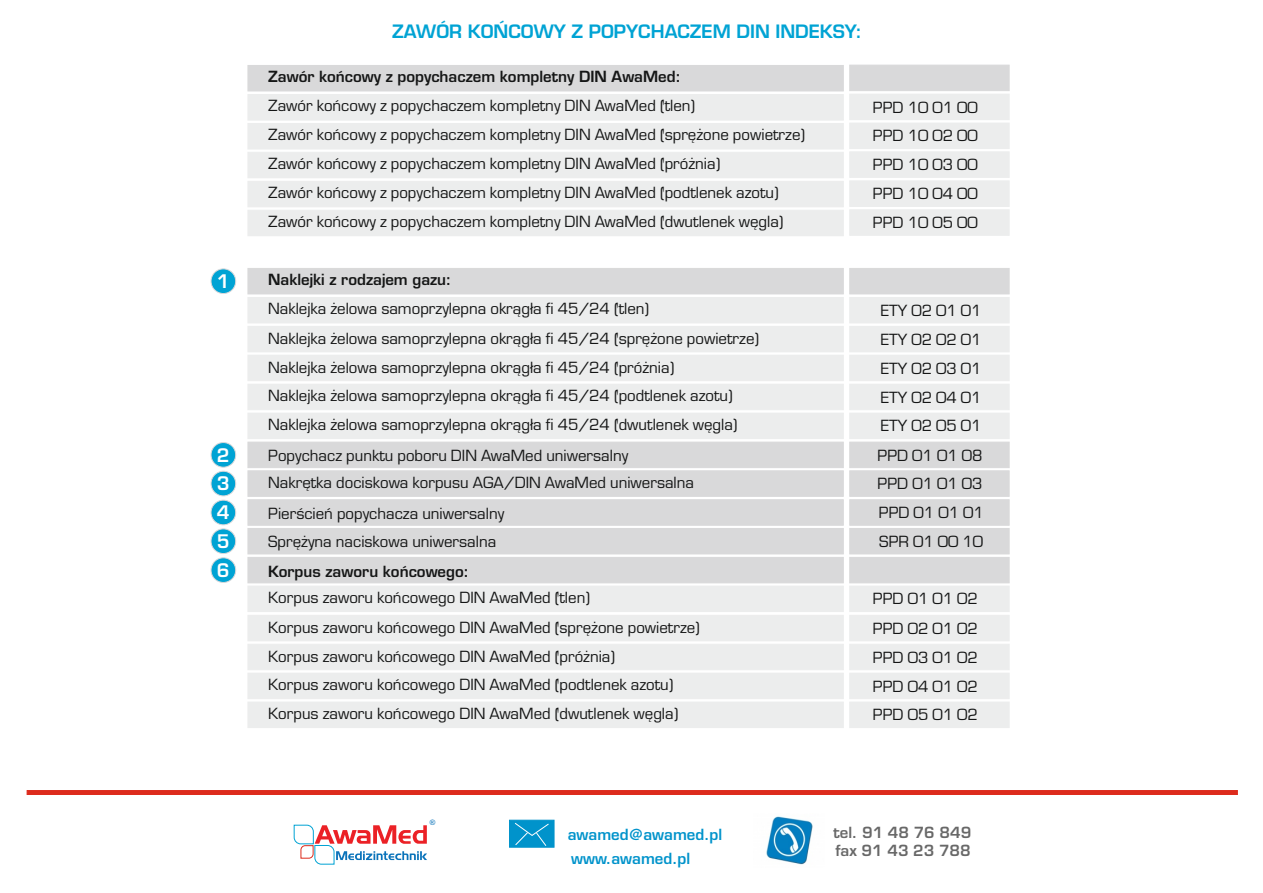
<style>
.page{position:relative;width:1263px;height:893px;background:#fff}
.page>*{position:absolute;margin:0;border:0;box-sizing:border-box;transform-origin:0 0}
.t1{font:700 18.3px/28.8px "Euromode";color:#fff;text-align:justify}
.t2{font:700 18px "Euromode";color:#00a3d4}
.t3{font:15px/29px "Euromode";color:#151616}
.t4{font:700 15px "Euromode";color:#151616}
.t5{font:700 15px "Euromode";color:#0093cb}
.t6{font:700 15px/18.9px "Euromode";color:#686868}
.t7{font:7.5px "Arial";color:#0a73ba}
</style>
<div class="page">
<svg style="left:247px;top:268px;width:763px;height:460px;background:#e7e7e7"></svg>
<svg style="left:247px;top:64px;width:763px;height:172px;background:#eaebeb"></svg>
<div style="left:211px;top:268px;width:25px;height:26px;background:#00a3d4;border:1px solid #d9d9da;border-radius:50%"></div>
<div style="left:211px;top:442px;width:25px;height:26px;background:#00a3d4;border:1px solid #d9d9da;border-radius:50%"></div>
<div style="left:211px;top:471px;width:25px;height:25px;background:#00a3d4;border:1px solid #d9d9da;border-radius:50%"></div>
<div style="left:211px;top:500px;width:25px;height:25px;background:#00a3d4;border:1px solid #d9d9da;border-radius:50%"></div>
<div style="left:211px;top:528px;width:25px;height:26px;background:#00a3d4;border:1px solid #d9d9da;border-radius:50%"></div>
<div style="left:211px;top:557px;width:25px;height:26px;background:#00a3d4;border:1px solid #d9d9da;border-radius:50%"></div>
<svg style="left:293px;top:824px;width:134px;height:41px"></svg>
<svg style="left:509px;top:819px;width:46px;height:29px"></svg>
<img style="left:766px;top:816px;width:47px;height:49px">
<div style="left:26px;top:790px;width:1212px;height:5px;background:#dd2b1c"></div>
<p class="t1" style="left:217px;top:269px;width:14px">1</p>
<p class="t1" style="left:217px;top:442px;width:14px">2<br>3<br>4<br>5<br>6</p>
<p class="t2" style="left:392px;top:24px;width:471px">ZAWÓR KOŃCOWY Z POPYCHACZEM DIN INDEKSY:</p>
<p class="t4" style="left:268px;top:71px;width:414px">Zawór końcowy z popychaczem kompletny DIN AwaMed:</p>
<p class="t3" style="left:268px;top:93px;width:538px">Zawór końcowy z popychaczem kompletny DIN AwaMed (tlen)<br>Zawór końcowy z popychaczem kompletny DIN AwaMed (sprężone powietrze)<br>Zawór końcowy z popychaczem kompletny DIN AwaMed (próżnia)<br>Zawór końcowy z popychaczem kompletny DIN AwaMed (podtlenek azotu)<br>Zawór końcowy z popychaczem kompletny DIN AwaMed (dwutlenek węgla)</p>
<p class="t3" style="left:873px;top:94px;width:106px;text-align:justify">PPD 10 01 00<br>PPD 10 02 00<br>PPD 10 03 00<br>PPD 10 04 00<br>PPD 10 05 00</p>
<p class="t4" style="left:268px;top:274px;width:185px">Naklejki z rodzajem gazu:</p>
<p class="t3" style="left:268px;top:295px;width:492px;line-height:29.5px">Naklejka żelowa samoprzylepna okrągła fi 45/24 (tlen)<br>Naklejka żelowa samoprzylepna okrągła fi 45/24 (sprężone powietrze)<br>Naklejka żelowa samoprzylepna okrągła fi 45/24 (próżnia)</p>
<p class="t3" style="left:268px;top:382px;width:471px">Naklejka żelowa samoprzylepna okrągła fi 45/24 (podtlenek azotu)<br>Naklejka żelowa samoprzylepna okrągła fi 45/24 (dwutlenek węgla)</p>
<p class="t3" style="left:268px;top:443px;width:427px;line-height:27.9px">Popychacz punktu poboru DIN AwaMed uniwersalny<br>Nakrętka dociskowa korpusu AGA/DIN AwaMed uniwersalna</p>
<p class="t3" style="left:268px;top:501px;width:238px;line-height:27.8px">Pierścień popychacza uniwersalny<br>Sprężyna naciskowa uniwersalna</p>
<p class="t4" style="left:268px;top:565px;width:202px">Korpus zaworu końcowego:</p>
<p class="t3" style="left:268px;top:583px;width:433px;line-height:30.6px">Korpus zaworu końcowego DIN AwaMed (tlen)<br>Korpus zaworu końcowego DIN AwaMed (sprężone powietrze)</p>
<p class="t3" style="left:268px;top:645px;width:407px;line-height:27.5px">Korpus zaworu końcowego DIN AwaMed (próżnia)<br>Korpus zaworu końcowego DIN AwaMed (podtlenek azotu)</p>
<p class="t3" style="left:268px;top:700px;width:412px">Korpus zaworu końcowego DIN AwaMed (dwutlenek węgla)</p>
<p class="t3" style="left:881px;top:297px;width:102px;text-align:justify">ETY 02 01 01<br>ETY 02 02 01<br>ETY 02 03 01<br>ETY 02 04 01<br>ETY 02 05 01</p>
<p class="t3" style="left:877px;top:442px;width:108px;text-align:justify">PPD 01 01 08<br>PPD 01 01 03<br>PPD 01 01 01</p>
<p class="t3" style="left:879px;top:528px;width:106px">SPR 01 00 10</p>
<p class="t3" style="left:873px;top:586px;width:106px;text-align:justify">PPD 01 01 02<br>PPD 02 01 02<br>PPD 03 01 02<br>PPD 04 01 02<br>PPD 05 01 02</p>
<p class="t7" style="left:430px;top:819px;width:7px">®</p>
<p class="t5" style="left:568px;top:829px;width:156px">awamed@awamed.pl</p>
<p class="t5" style="left:571px;top:852px;width:121px">www.awamed.pl</p>
<p class="t6" style="left:833px;top:824px;width:139px">tel. 91 48 76 849 fax 91 43 23 788</p>
</div>
